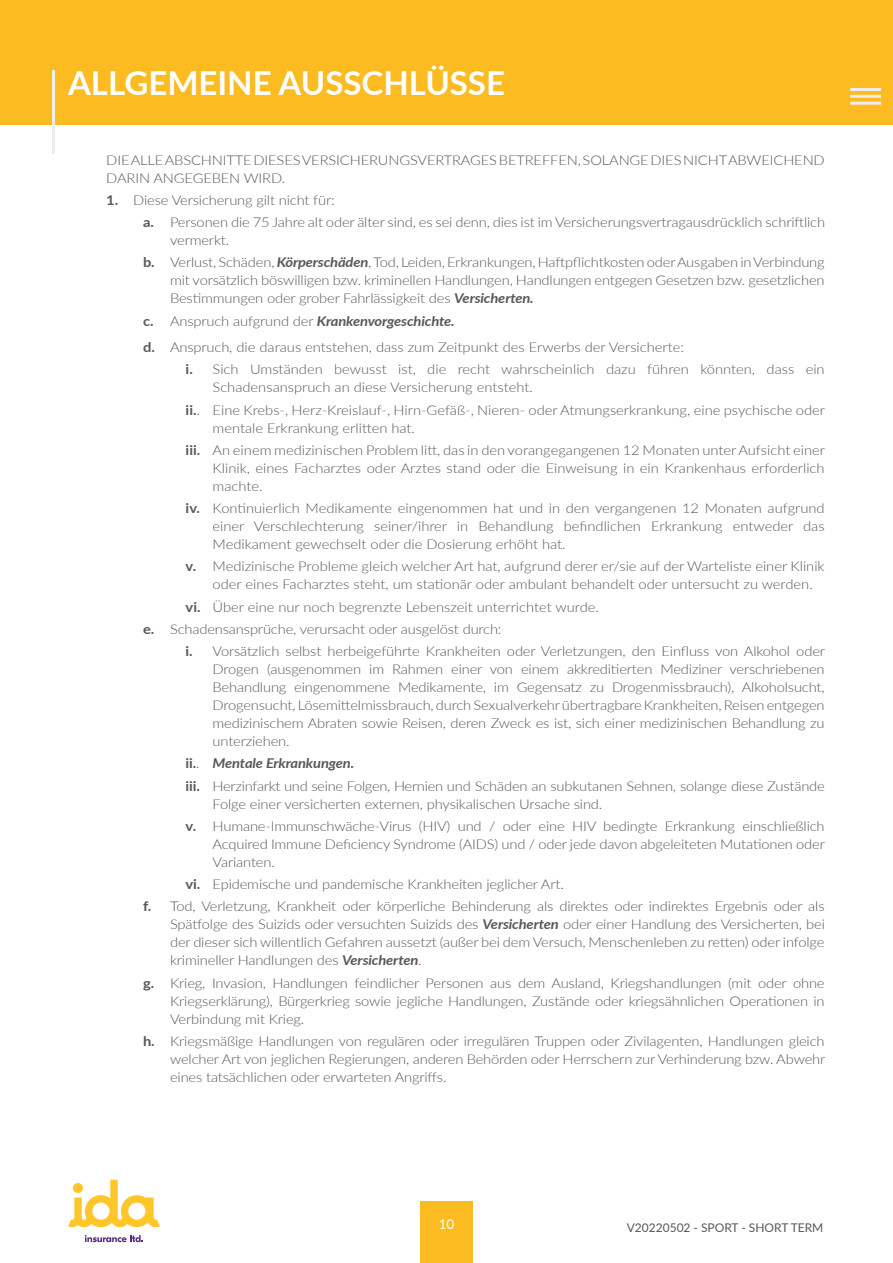
<style>
.page{position:relative;width:893px;height:1263px;background:#fff}
.page>*{position:absolute;margin:0;border:0;box-sizing:border-box;transform-origin:0 0}
.t1{font:700 33px "Lato";color:#fff}
.t2{font:300 13.5px/18px "Lato";letter-spacing:-.01em;color:#585856;scale:1.09 1}
.t3{font:13.5px "Lato";color:#fff}
.t4{font:12px "Lato";color:#575756}
.s1{font-weight:700}
.s2{font-weight:700;font-style:italic}
.s3{color:#e50b7e}
</style>
<div class="page">
<div style="left:420px;top:1201px;width:52px;height:62px;background:#fbbb21"></div>
<svg style="left:68px;top:1180px;width:92px;height:47px"></svg>
<svg style="left:85px;top:1235px;width:58px;height:7px"></svg>
<div style="left:0;top:0;width:893px;height:124px;background:#fbbb21"></div>
<hr style="left:52px;top:71px;width:3px;height:83px;background:#eeeded">
<hr style="left:850px;top:88px;width:31px;height:3px;background:#eeeded">
<hr style="left:850px;top:95px;width:31px;height:3px;background:#eeeded">
<hr style="left:850px;top:102px;width:31px;height:3px;background:#eeeded">
<h1 class="t1" style="left:68px;top:62px;width:438px">ALLGEMEINE AUSSCHLÜSSE</h1>
<p class="t2" style="left:106px;top:150px;width:661px">DIE ALLE ABSCHNITTE DIESES VERSICHERUNGSVERTRAGES BETREFFEN, SOLANGE DIES NICHT ABWEICHEND<br>DARIN ANGEGEBEN WIRD.</p>
<p class="t2" style="left:143px;top:188px;width:627px;line-height:22.2px;text-indent:-37px"><span class="s1">1.</span> Diese Versicherung gilt nicht für:<br><span class="s1">a.</span> Personen die 75 Jahre alt oder älter sind, es sei denn, dies ist im Versicherungsvertragausdrücklich schriftlich</p>
<p class="t2" style="left:143px;top:229px;width:627px;line-height:22.2px;text-indent:27px">vermerkt.<br><span class="s1">b.</span> Verlust, Schäden, <span class="s2">Körperschäden</span>, Tod, Leiden, Erkrankungen, Haftpflichtkosten oder Ausgaben in Verbindung</p>
<p class="t2" style="left:170px;top:271px;width:602px">mit vorsätzlich böswilligen bzw. kriminellen Handlungen, Handlungen entgegen Gesetzen bzw. gesetzlichen<br>Bestimmungen oder grober Fahrlässigkeit des <span class="s2">Versicherten.</span></p>
<p class="t2" style="left:143px;top:307px;width:498px;line-height:26.5px"><span class="s1">c.</span> Anspruch aufgrund der <span class="s2">Krankenvorgeschichte.<br></span><span class="s1">d.</span> Anspruch, die daraus entstehen, dass zum Zeitpunkt des Erwerbs der Versicherte:</p>
<p class="t2" style="left:213px;top:360px;width:563px;text-indent:-27px"><span class="s1">i.</span> Sich Umständen bewusst ist, die recht wahrscheinlich dazu führen könnten, dass ein<br>Schadensanspruch an diese Versicherung entsteht.</p>
<p class="t2" style="left:213px;top:400px;width:563px;text-indent:-27px"><span class="s1">ii.</span>. Eine Krebs-, Herz-Kreislauf-, Hirn-Gefäß-, Nieren- oder Atmungserkrankung, eine psychische oder mentale Erkrankung erlitten hat.</p>
<p class="t2" style="left:213px;top:441px;width:563px;text-align:justify;text-indent:-27px"><span class="s1">iii.</span> An einem medizinischen Problem litt, das in den vorangegangenen 12 Monaten unter Aufsicht einer Klinik, eines Facharztes oder Arztes stand oder die Einweisung in ein Krankenhaus erforderlich machte.</p>
<p class="t2" style="left:213px;top:499px;width:563px;text-align:justify;text-indent:-27px"><span class="s1">iv.</span> Kontinuierlich Medikamente eingenommen hat und in den vergangenen 12 Monaten aufgrund einer Verschlechterung seiner/ihrer in Behandlung befindlichen Erkrankung entweder das Medikament gewechselt oder die Dosierung erhöht hat.</p>
<p class="t2" style="left:213px;top:557px;width:563px;text-indent:-27px"><span class="s1">v.</span> Medizinische Probleme gleich welcher Art hat, aufgrund derer er/sie auf der Warteliste einer Klinik oder eines Facharztes steht, um stationär oder ambulant behandelt oder untersucht zu werden.</p>
<p class="t2" style="left:143px;top:595px;width:420px;line-height:22.2px;text-indent:43px"><span class="s1">vi.</span> Über eine nur noch begrenzte Lebenszeit unterrichtet wurde. <span class="s1">e.</span> Schadensansprüche, verursacht oder ausgelöst durch:</p>
<p class="t2" style="left:213px;top:642px;width:563px;text-align:justify;text-indent:-27px"><span class="s1">i.</span> Vorsätzlich selbst herbeigeführte Krankheiten oder Verletzungen, den Einfluss von Alkohol oder Drogen (ausgenommen im Rahmen einer von einem akkreditierten Mediziner verschriebenen Behandlung eingenommene Medikamente, im Gegensatz zu Drogenmissbrauch), Alkoholsucht, Drogensucht, Lösemittelmissbrauch, durch Sexualverkehr übertragbare Krankheiten, Reisen entgegen medizinischem Abraten sowie Reisen, deren Zweck es ist, sich einer medizinischen Behandlung zu unterziehen.</p>
<p class="t2" style="left:186px;top:752px;width:588px;line-height:22.2px"><span class="s1">ii.</span>. <span class="s2">Mentale Erkrankungen.<br></span><span class="s1">iii.</span> Herzinfarkt und seine Folgen, Hernien und Schäden an subkutanen Sehnen, solange diese Zustände</p>
<p class="t2" style="left:186px;top:792px;width:588px;line-height:22.2px;text-indent:27px">Folge einer versicherten externen, physikalischen Ursache sind.<br><span class="s1">v.</span> Humane-Immunschwäche-Virus (HIV) und / oder eine HIV bedingte Erkrankung einschließlich</p>
<p class="t2" style="left:213px;top:834px;width:563px">Acquired Immune Deficiency Syndrome (AIDS) und / oder jede davon abgeleiteten Mutationen oder<br>Varianten.</p>
<p class="t2" style="left:143px;top:873px;width:627px;line-height:22.2px;text-indent:43px"><span class="s1">vi.</span> Epidemische und pandemische Krankheiten jeglicher Art.<br><span class="s1">f.</span> Tod, Verletzung, Krankheit oder körperliche Behinderung als direktes oder indirektes Ergebnis oder als</p>
<p class="t2" style="left:170px;top:915px;width:602px;text-align:justify">Spätfolge des Suizids oder versuchten Suizids des <span class="s2">Versicherten</span> oder einer Handlung des Versicherten, bei der dieser sich willentlich Gefahren aussetzt (außer bei dem Versuch, Menschenleben zu retten) oder infolge krimineller Handlungen des <span class="s2">Versicherten</span><span class="s3">.</span></p>
<p class="t2" style="left:170px;top:973px;width:602px;text-align:justify;text-indent:-27px"><span class="s1">g.</span> Krieg, Invasion, Handlungen feindlicher Personen aus dem Ausland, Kriegshandlungen (mit oder ohne Kriegserklärung), Bürgerkrieg sowie jegliche Handlungen, Zustände oder kriegsähnlichen Operationen in Verbindung mit Krieg.</p>
<p class="t2" style="left:170px;top:1031px;width:603px;text-align:justify;text-indent:-27px"><span class="s1">h.</span> Kriegsmäßige Handlungen von regulären oder irregulären Truppen oder Zivilagenten, Handlungen gleich welcher Art von jeglichen Regierungen, anderen Behörden oder Herrschern zur Verhinderung bzw. Abwehr eines tatsächlichen oder erwarteten Angriffs.</p>
<p class="t3" style="left:439px;top:1216px;width:17px">10</p>
<p class="t4" style="left:627px;top:1220px;width:198px">V20220502 - SPORT - SHORT TERM</p>
</div>
